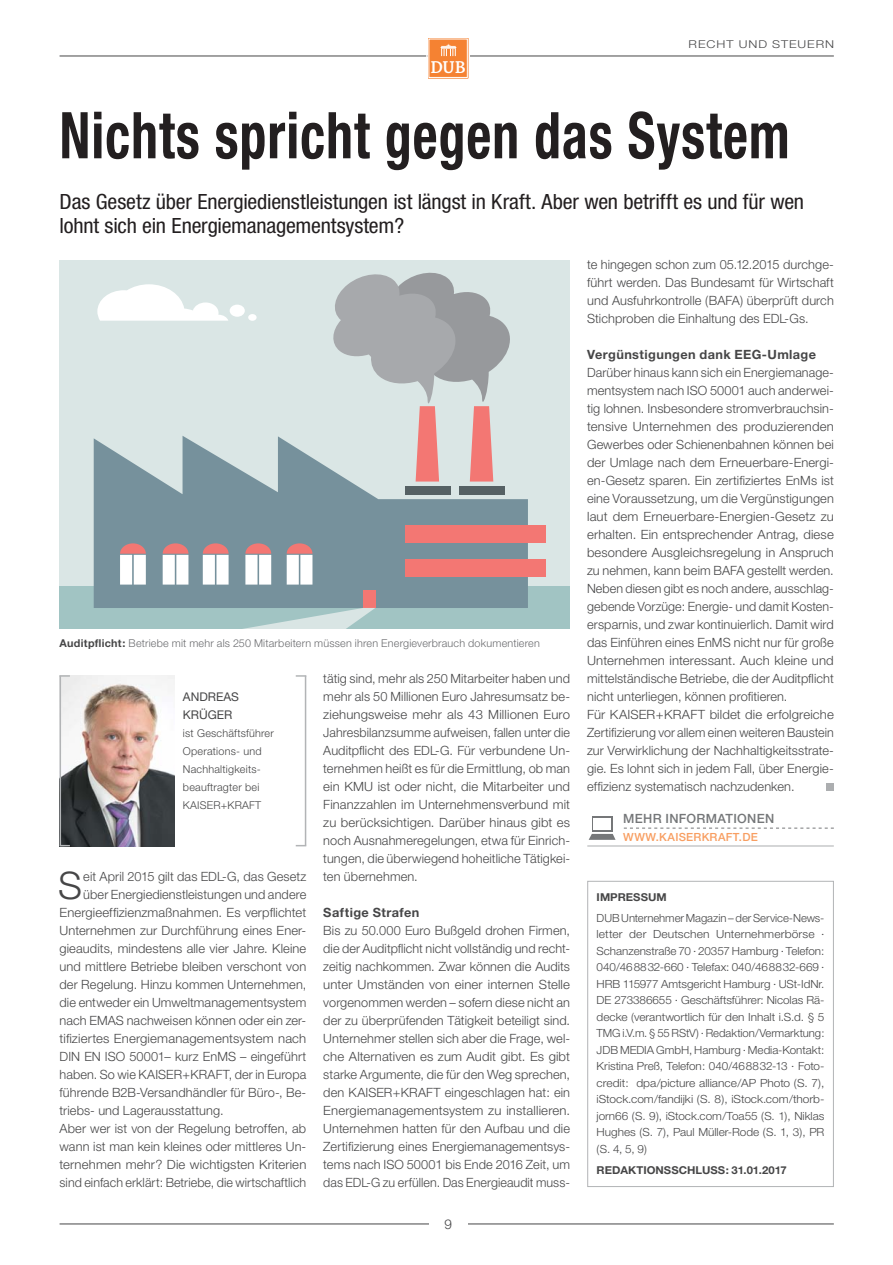
<style>
.page{position:relative;width:893px;height:1265px;background:#fff}
.page>*{position:absolute;margin:0;border:0;box-sizing:border-box;transform-origin:0 0}
.t1{font:700 condensed 64.5px "Helvetica Neue";letter-spacing:.02em;color:#231f20;scale:.83 1}
.t2{font:300 37.95px "Helvetica Neue";color:#464647}
.t3{font:condensed 21px/24px "Helvetica Neue";letter-spacing:-.01em;color:#231f20;scale:1.05 1}
.t4{font:600 18.15px "Chaparral Pro";color:#fff}
.t5{font:300 13.5px "Helvetica Neue";color:#464647}
.t6{font:300 12.75px/18px "Helvetica Neue";letter-spacing:.01em;color:#464647;text-align:justify}
.t7{font:700 12.75px "Helvetica Neue";letter-spacing:.035em;color:#464647}
.t8{font:500 12.75px "Helvetica Neue";letter-spacing:.025em;color:#757779}
.t9{font:12px/18px "Helvetica Neue";color:#464647}
.t10{font:300 11.25px/16.5px "Helvetica Neue";color:#464647;text-align:justify}
.t11{font:500 11.25px "Helvetica Neue";letter-spacing:.02em;color:#f89e61}
.t12{font:300 10.8px "Helvetica Neue";letter-spacing:.02em;color:#6c6d70}
.t13{font:300 10.8px/18px "Helvetica Neue";letter-spacing:.02em;color:#464647}
.t14{font:700 10.8px "Helvetica Neue";letter-spacing:.005em;color:#464647;scale:1.04 1}
.t15{font:300 10.8px "Helvetica Neue";letter-spacing:.08em;color:#464647;scale:1.18 1}
.s1{font-weight:700;color:#464647}
</style>
<div class="page">
<hr style="left:60px;top:1223px;width:773px;height:1px;background:#464647">
<div style="left:429px;top:1216px;width:38px;height:28px;background:#fff"></div>
<hr style="left:60px;top:56px;width:773px;height:1px;background:#464647">
<svg style="left:426px;top:38px;width:44px;height:41px;background:#f69d5e"></svg>
<div style="left:60px;top:260px;width:510px;height:353px;background:#dae6e5"></div>
<div style="left:60px;top:586px;width:510px;height:43px;background:#a1c4c3"></div>
<svg style="left:94px;top:436px;width:434px;height:172px;fill:#76919c"></svg>
<div style="left:459px;top:486px;width:45px;height:9px;background:#556164"></div>
<div style="left:405px;top:486px;width:45px;height:9px;background:#556164"></div>
<div style="left:363px;top:590px;width:12px;height:18px;background:#f37773"></div>
<svg style="left:287px;top:543px;width:25px;height:41px"></svg>
<svg style="left:245px;top:543px;width:26px;height:41px"></svg>
<svg style="left:203px;top:543px;width:25px;height:41px"></svg>
<svg style="left:163px;top:543px;width:25px;height:41px"></svg>
<svg style="left:120px;top:543px;width:26px;height:41px"></svg>
<div style="left:405px;top:525px;width:140px;height:17px;background:#f37773"></div>
<div style="left:405px;top:559px;width:140px;height:17px;background:#f37773"></div>
<svg style="left:330px;top:272px;width:185px;height:209px"></svg>
<svg style="left:243px;top:608px;width:132px;height:21px"></svg>
<svg style="left:97px;top:284px;width:131px;height:37px"></svg>
<div style="left:230px;top:305px;width:15px;height:12px;background:#fff;border-radius:50%"></div>
<div style="left:248px;top:314px;width:8px;height:7px;background:#fff;border-radius:50%"></div>
<div style="left:825px;top:783px;width:8px;height:8px;background:#acaeb0"></div>
<svg style="left:624px;top:827px;width:209px;height:1px"></svg>
<hr style="left:587px;top:845px;width:246px;height:1px;background:#acaeb0">
<div style="left:591px;top:816px;width:21px;height:15px;background:#757779"></div>
<div style="left:593px;top:818px;width:18px;height:12px;background:#fff"></div>
<svg style="left:588px;top:834px;width:27px;height:6px"></svg>
<img style="left:61px;top:675px;width:113px;height:171px">
<hr style="left:60px;top:676px;width:1px;height:169px;background:#b2b4b6">
<hr style="left:305px;top:676px;width:1px;height:169px;background:#b2b4b6">
<div style="left:587px;top:881px;width:246px;height:306px;border:1px solid #b2b4b6"></div>
<h3 class="t4" style="left:430px;top:57px;width:37px">DUB</h3>
<p class="t15" style="left:688px;top:37px;width:125px">RECHT UND STEUERN</p>
<h1 class="t1" style="left:60px;top:96px;width:881px">Nichts spricht gegen das System</h1>
<h3 class="t3" style="left:60px;top:189px;width:710px">Das Gesetz über Energiedienstleistungen ist längst in Kraft. Aber wen betrifft es und für wen lohnt sich ein Energiemanagementsystem?</h3>
<p class="t12" style="left:60px;top:636px;width:482px"><span class="s1">Auditpflicht:</span> Betriebe mit mehr als 250 Mitarbeitern müssen ihren Energieverbrauch dokumentieren</p>
<p class="t9" style="left:183px;top:687px;width:57px">ANDREAS<br>KRÜGER</p>
<p class="t13" style="left:183px;top:723px;width:92px">ist Geschäftsführer<br>Operations- und<br>Nachhaltigkeits&shy;beauftragter bei<br>KAISER+KRAFT</p>
<h2 class="t2" style="left:58px;top:862px;width:25px">S</h2>
<p class="t6" style="left:83px;top:867px;width:224px">eit April 2015 gilt das EDL-G, das Gesetz</p>
<p class="t6" style="left:83px;top:885px;width:224px">über Energiedienstleistungen und andere</p>
<p class="t6" style="left:60px;top:903px;width:248px">Energieeffizienzmaßnahmen. Es verpflichtet</p>
<p class="t6" style="left:60px;top:921px;width:248px">Unternehmen zur Durchführung eines Ener-</p>
<p class="t6" style="left:60px;top:939px;width:248px">gieaudits, mindestens alle vier Jahre. Kleine</p>
<p class="t6" style="left:60px;top:957px;width:248px">und mittlere Betriebe bleiben verschont von</p>
<p class="t6" style="left:60px;top:975px;width:248px">der Regelung. Hinzu kommen Unternehmen,</p>
<p class="t6" style="left:60px;top:993px;width:248px">die entweder ein Umweltmanagementsystem</p>
<p class="t6" style="left:60px;top:1011px;width:248px">nach EMAS nachweisen können oder ein zer-</p>
<p class="t6" style="left:60px;top:1029px;width:248px">tifiziertes Energiemanagementsystem nach</p>
<p class="t6" style="left:60px;top:1047px;width:248px">DIN EN ISO 50001– kurz EnMS – eingeführt</p>
<p class="t6" style="left:60px;top:1065px;width:248px">haben. So wie KAISER+KRAFT, der in Europa</p>
<p class="t6" style="left:60px;top:1083px;width:248px">führende B2B-Versandhändler für Büro-, Be-</p>
<p class="t6" style="left:60px;top:1101px;width:165px">triebs- und Lagerausstattung.</p>
<p class="t6" style="left:60px;top:1119px;width:248px">Aber wer ist von der Regelung betroffen, ab</p>
<p class="t6" style="left:60px;top:1137px;width:248px">wann ist man kein kleines oder mittleres Un-</p>
<p class="t6" style="left:60px;top:1155px;width:248px">ternehmen mehr? Die wichtigsten Kriterien</p>
<p class="t6" style="left:60px;top:1173px;width:248px">sind einfach erklärt: Betriebe, die wirtschaftlich</p>
<p class="t6" style="left:323px;top:669px;width:248px">tätig sind, mehr als 250 Mitarbeiter haben und mehr als 50 Millionen Euro Jahresumsatz be&shy;ziehungsweise mehr als 43 Millionen Euro Jahresbilanzsumme aufweisen, fallen unter die Auditpflicht des EDL-G. Für verbundene Un&shy;ternehmen heißt es für die Ermittlung, ob man ein KMU ist oder nicht, die Mitarbeiter und Finanzzahlen im Unternehmensverbund mit zu berücksichtigen. Darüber hinaus gibt es noch Ausnahmeregelungen, etwa für Einrich&shy;tungen, die überwiegend hoheitliche Tätigkei&shy;ten übernehmen.</p>
<p class="t7" style="left:323px;top:904px;width:98px">Saftige Strafen</p>
<p class="t6" style="left:323px;top:921px;width:248px">Bis zu 50.000 Euro Bußgeld drohen Firmen, die der Auditpflicht nicht vollständig und recht&shy;zeitig nachkommen. Zwar können die Audits unter Umständen von einer internen Stelle vorgenommen werden – sofern diese nicht an der zu überprüfenden Tätigkeit beteiligt sind.<br>Unternehmer stellen sich aber die Frage, wel&shy;che Alternativen es zum Audit gibt. Es gibt starke Argumente, die für den Weg sprechen, den KAISER+KRAFT eingeschlagen hat: ein Energiemanagementsystem zu installieren.<br>Unternehmen hatten für den Aufbau und die Zertifizierung eines Energiemanagementsys&shy;tems nach ISO 50001 bis Ende 2016 Zeit, um das EDL-G zu erfüllen. Das Energieaudit muss-</p>
<p class="t5" style="left:444px;top:1216px;width:9px">9</p>
<p class="t6" style="left:587px;top:255px;width:248px">te hingegen schon zum 05.12.2015 durchge&shy;führt werden. Das Bundesamt für Wirtschaft und Ausfuhrkontrolle (BAFA) überprüft durch Stichproben die Einhaltung des EDL-Gs.</p>
<p class="t7" style="left:587px;top:346px;width:230px">Vergünstigungen dank EEG-Umlage</p>
<p class="t6" style="left:587px;top:363px;width:248px;text-align:left">Darüber hinaus kann sich ein Energiemanage&shy;mentsystem nach ISO 50001 auch anderwei&shy;tig lohnen. Insbesondere stromverbrauchsin&shy;tensive Unternehmen des produzierenden Gewerbes oder Schienenbahnen können bei der Umlage nach dem Erneuerbare-Energi&shy;en-Gesetz sparen. Ein zertifiziertes EnMs ist eine Voraussetzung, um die Vergünstigungen laut dem Erneuerbare-Energien-Gesetz zu erhalten. Ein entsprechender Antrag, diese besondere Ausgleichsregelung in Anspruch zu nehmen, kann beim BAFA gestellt werden.<br>Neben diesen gibt es noch andere, ausschlag&shy;gebende Vorzüge: Energie- und damit Kosten&shy;ersparnis, und zwar kontinuierlich. Damit wird das Einführen eines EnMS nicht nur für große Unternehmen interessant. Auch kleine und mittelständische Betriebe, die der Auditpflicht nicht unterliegen, können profitieren.<br>Für KAISER+KRAFT bildet die erfolgreiche Zertifizierung vor allem einen weiteren Baustein zur Verwirklichung der Nachhaltigkeitsstrate&shy;gie. Es lohnt sich in jedem Fall, über Energie&shy;effizienz systematisch nachzudenken.</p>
<p class="t8" style="left:623px;top:811px;width:153px">MEHR INFORMATIONEN</p>
<p class="t11" style="left:623px;top:830px;width:136px">WWW.KAISERKRAFT.DE</p>
<p class="t14" style="left:596px;top:890px;width:69px">IMPRESSUM</p>
<p class="t10" style="left:596px;top:909px;width:229px">DUB Unternehmer Magazin – der Service-News&shy;letter der Deutschen Unternehmerbörse · Schanzenstraße 70 · 20357 Hamburg · Telefon:<br>040/46 88 32-660 · Telefax: 040/46 88 32-669 · HRB 115977 Amtsgericht Hamburg · USt-IdNr.<br>DE 273386655 · Geschäftsführer: Nicolas Rä&shy;decke (verantwortlich für den Inhalt i.S.d. § 5<br>TMG i.V.m. § 55 RStV) · Redaktion/Vermarktung:<br>JDB MEDIA GmbH, Hamburg · Media-Kontakt:<br>Kristina Preß, Telefon: 040/46 88 32-13 · Foto&shy;credit: dpa/picture alliance/AP Photo (S. 7), iStock.com/fandijki (S. 8), iStock.com/thorb&shy;jorn66 (S. 9), iStock.com/Toa55 (S. 1), Niklas Hughes (S. 7), Paul Müller-Rode (S. 1, 3), PR (S. 4, 5, 9)</p>
<p class="t14" style="left:596px;top:1163px;width:184px">REDAKTIONSSCHLUSS: 31.01.2017</p>
</div>
